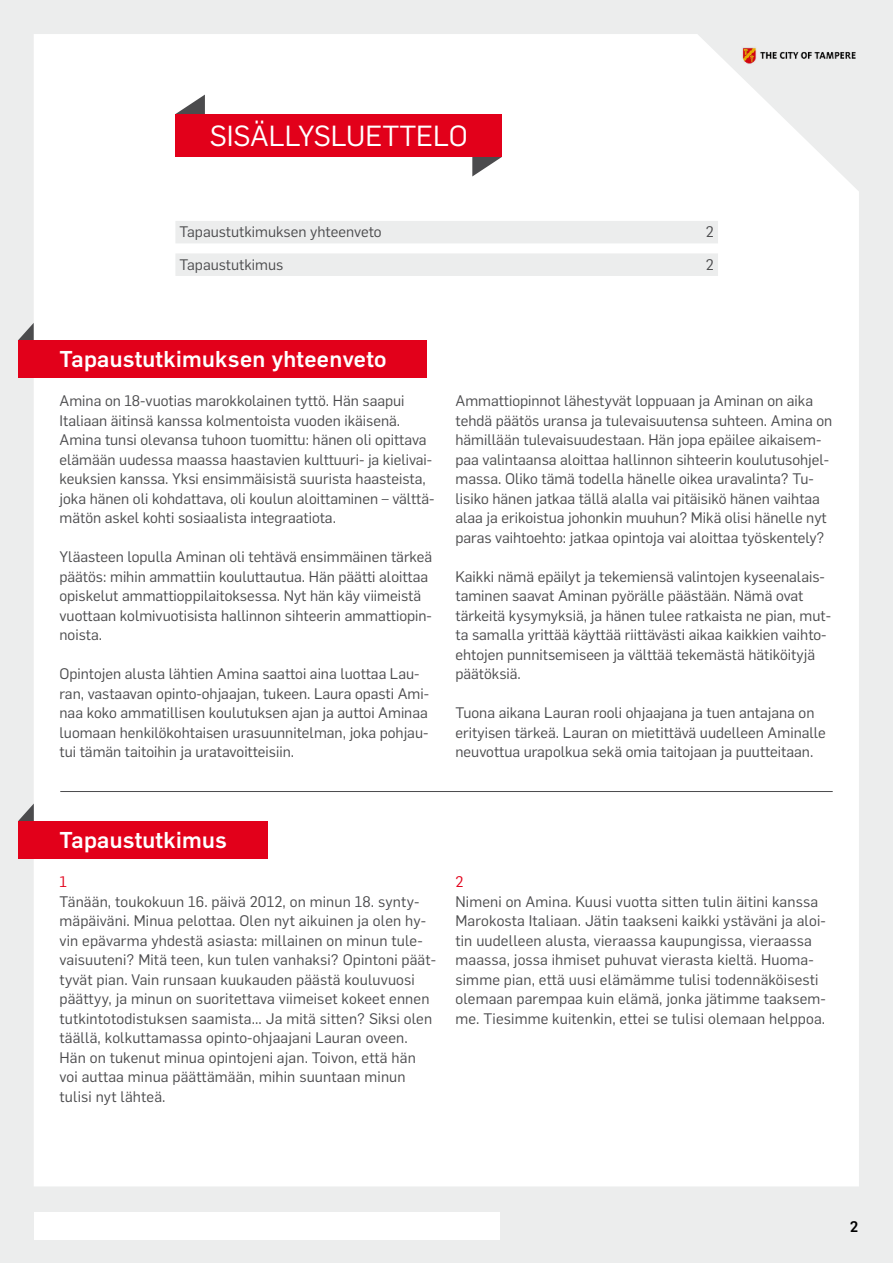
<style>
.page{position:relative;width:893px;height:1263px;background:#eceded}
.page>*{position:absolute;margin:0;border:0;box-sizing:border-box;transform-origin:0 0}
.t1{font:28.5px "Flama";color:#fff}
.t2{font:500 22.5px "Flama";letter-spacing:.015em;color:#fff}
.t3{font:15px/19.5px "Flama";color:#4b4b4d}
.t4{font:15px "Flama";color:#e2001a}
.t5{font:500 15px "Flama";color:#000}
</style>
<div class="page">
<div style="left:34px;top:34px;width:825px;height:1152px;background:#fff"></div>
<div style="left:34px;top:1212px;width:466px;height:27px;background:#fff"></div>
<img style="left:741px;top:46px;width:116px;height:18px">
<svg style="left:18px;top:803px;width:16px;height:18px"></svg>
<div style="left:18px;top:821px;width:250px;height:37px;background:#e2001a"></div>
<svg style="left:18px;top:323px;width:16px;height:17px"></svg>
<div style="left:18px;top:340px;width:409px;height:38px;background:#e2001a"></div>
<div style="left:175px;top:221px;width:543px;height:22px;background:#eceded"></div>
<div style="left:175px;top:253px;width:543px;height:23px;background:#eceded"></div>
<hr style="left:60px;top:791px;width:773px;height:1px;background:#4b4b4d">
<svg style="left:472px;top:157px;width:30px;height:19px"></svg>
<svg style="left:175px;top:95px;width:30px;height:19px"></svg>
<div style="left:175px;top:114px;width:327px;height:43px;background:#e2001a"></div>
<h1 class="t1" style="left:210px;top:116px;width:75px">Sisällysl</h1>
<h1 class="t1" style="left:346px;top:116px;width:104px">uettelo</h1>
<p class="t3" style="left:180px;top:221px;width:204px">Tapaustutkimuksen yhteenveto</p>
<p class="t3" style="left:706px;top:221px;width:10px">2</p>
<p class="t3" style="left:180px;top:254px;width:105px">Tapaustutkimus</p>
<p class="t3" style="left:706px;top:254px;width:10px">2</p>
<h2 class="t2" style="left:60px;top:343px;width:329px">Tapaustutkimuksen yhteenveto</h2>
<p class="t3" style="left:60px;top:390px;width:376px">Amina on 18-vuotias marokkolainen tyttö. Hän saapui Italiaan äitinsä kanssa kolmentoista vuoden ikäisenä.<br>Amina tunsi olevansa tuhoon tuomittu: hänen oli opittava elämään uudessa maassa haastavien kulttuuri- ja kielivai&shy;keuksien kanssa. Yksi ensimmäisistä suurista haasteista, joka hänen oli kohdattava, oli koulun aloittaminen – välttä&shy;mätön askel kohti sosiaalista integraatiota.</p>
<p class="t3" style="left:60px;top:546px;width:374px">Yläasteen lopulla Aminan oli tehtävä ensimmäinen tärkeä päätös: mihin ammattiin kouluttautua. Hän päätti aloittaa opiskelut ammattioppilaitoksessa. Nyt hän käy viimeistä vuottaan kolmivuotisista hallinnon sihteerin ammattiopin&shy;noista.</p>
<p class="t3" style="left:60px;top:663px;width:371px">Opintojen alusta lähtien Amina saattoi aina luottaa Lau&shy;ran, vastaavan opinto-ohjaajan, tukeen. Laura opasti Ami&shy;naa koko ammatillisen koulutuksen ajan ja auttoi Aminaa luomaan henkilökohtaisen urasuunnitelman, joka pohjau&shy;tui tämän taitoihin ja uratavoitteisiin.</p>
<p class="t3" style="left:455px;top:390px;width:378px">Ammattiopinnot lähestyvät loppuaan ja Aminan on aika tehdä päätös uransa ja tulevaisuutensa suhteen. Amina on hämillään tulevaisuudestaan. Hän jopa epäilee aikaisem&shy;paa valintaansa aloittaa hallinnon sihteerin koulutusohjel&shy;massa. Oliko tämä todella hänelle oikea uravalinta? Tu&shy;lisiko hänen jatkaa tällä alalla vai pitäisikö hänen vaihtaa alaa ja erikoistua johonkin muuhun? Mikä olisi hänelle nyt paras vaihtoehto: jatkaa opintoja vai aloittaa työskentely?</p>
<p class="t3" style="left:455px;top:566px;width:377px">Kaikki nämä epäilyt ja tekemiensä valintojen kyseenalais&shy;taminen saavat Aminan pyörälle päästään. Nämä ovat tärkeitä kysymyksiä, ja hänen tulee ratkaista ne pian, mut&shy;ta samalla yrittää käyttää riittävästi aikaa kaikkien vaihto&shy;ehtojen punnitsemiseen ja välttää tekemästä hätiköityjä päätöksiä.</p>
<p class="t3" style="left:455px;top:702px;width:372px">Tuona aikana Lauran rooli ohjaajana ja tuen antajana on erityisen tärkeä. Lauran on mietittävä uudelleen Aminalle neuvottua urapolkua sekä omia taitojaan ja puutteitaan.</p>
<h2 class="t2" style="left:60px;top:824px;width:169px">Tapaustutkimus</h2>
<p class="t4" style="left:60px;top:871px;width:9px">1</p>
<p class="t3" style="left:60px;top:891px;width:378px">Tänään, toukokuun 16. päivä 2012, on minun 18. synty&shy;mäpäiväni. Minua pelottaa. Olen nyt aikuinen ja olen hy&shy;vin epävarma yhdestä asiasta: millainen on minun tule&shy;vaisuuteni? Mitä teen, kun tulen vanhaksi? Opintoni päät&shy;tyvät pian. Vain runsaan kuukauden päästä kouluvuosi päättyy, ja minun on suoritettava viimeiset kokeet ennen tutkintotodistuksen saamista... Ja mitä sitten? Siksi olen täällä, kolkuttamassa opinto-ohjaajani Lauran oveen.<br>Hän on tukenut minua opintojeni ajan. Toivon, että hän voi auttaa minua päättämään, mihin suuntaan minun tulisi nyt lähteä.</p>
<p class="t4" style="left:455px;top:871px;width:10px">2</p>
<p class="t3" style="left:455px;top:891px;width:372px">Nimeni on Amina. Kuusi vuotta sitten tulin äitini kanssa Marokosta Italiaan. Jätin taakseni kaikki ystäväni ja aloi&shy;tin uudelleen alusta, vieraassa kaupungissa, vieraassa maassa, jossa ihmiset puhuvat vierasta kieltä. Huoma&shy;simme pian, että uusi elämämme tulisi todennäköisesti olemaan parempaa kuin elämä, jonka jätimme taaksem&shy;me. Tiesimme kuitenkin, ettei se tulisi olemaan helppoa.</p>
<p class="t5" style="left:850px;top:1216px;width:10px">2</p>
</div>
